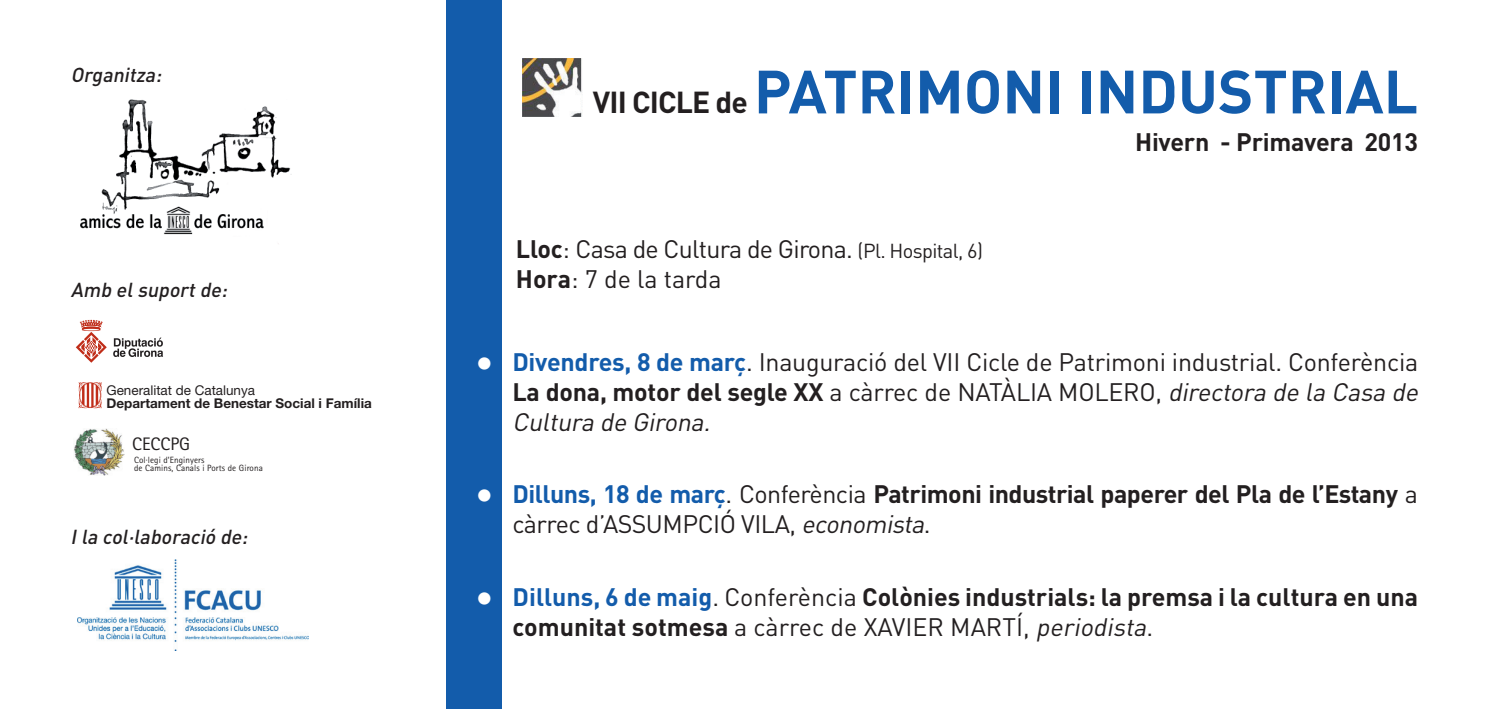
<style>
.page{position:relative;width:1489px;height:709px;background:#fff}
.page>*{position:absolute;margin:0;border:0;box-sizing:border-box;transform-origin:0 0}
.t1{font:700 60px "DIN";color:#135cab}
.t2{font:700 25px/30px "DIN";letter-spacing:-.01em;color:#231f20}
.t3{font:25px/30px "DIN";letter-spacing:-.01em;color:#231f20}
.t4{font:25px/30px "DIN";letter-spacing:-.03em;color:#231f20}
.t5{font:italic 25px "DIN";color:#231f20}
.t6{font:italic 500 20px "DIN";color:#231f20}
.t7{font:18px "Rotis Sans Serif";color:#231f20}
.t8{font:700 13.5px "Helvetica Neue";color:#231f20}
.t9{font:13.5px "Helvetica Neue";color:#231f20}
.t10{font:9px/8.8px "Rotis Sans Serif";letter-spacing:.01em;color:#231f20}
.s1{font-size:30px;color:#231f20}
.s2{font-weight:700}
.s3{font-size:20px}
.s4{font-size:37.5px;color:#fff}
.s5{font-weight:700;color:#135cab}
.s6{font-style:italic}
.s7{font-weight:400;font-size:37.5px;color:#fff}
.s8{color:#135cab}
.s9{font-weight:400}
.s10{font-style:normal}
.s11{font-weight:400;font-style:italic}
</style>
<div class="page">
<div style="left:446px;top:0;width:56px;height:709px;background:#135cab"></div>
<img style="left:74px;top:428px;width:50px;height:48px">
<img style="left:80px;top:99px;width:212px;height:145px">
<img style="left:523px;top:59px;width:59px;height:57px">
<svg style="left:113px;top:337px;width:50px;height:20px"></svg>
<svg style="left:76px;top:320px;width:31px;height:43px"></svg>
<img style="left:78px;top:382px;width:24px;height:27px">
<img style="left:77px;top:559px;width:232px;height:91px">
<p class="t6" style="left:71px;top:61px;width:96px">Organitza:</p>
<p class="t6" style="left:71px;top:277px;width:162px">Amb elsuportde:</p>
<p class="t9" style="left:106px;top:381px;width:150px">Generalitat de Catalunya</p>
<p class="t8" style="left:106px;top:395px;width:267px">Departament de Benestar Social i Família</p>
<p class="t7" style="left:132px;top:433px;width:59px">CECCPG</p>
<p class="t10" style="left:134px;top:455px;width:130px">Col·legi d’Enginyers<br>de Camins, Canals i Ports de Girona</p>
<p class="t6" style="left:71px;top:524px;width:183px">Ila col·laboració de:</p>
<h1 class="t1" style="left:593px;top:52px;width:826px"><span class="s1">VII CICLE de</span> PATRIMONI INDUSTRIAL</h1>
<p class="t2" style="left:1135px;top:126px;width:284px">Hivern - Primavera 2013</p>
<p class="t4" style="left:516px;top:234px;width:468px"><span class="s2">Lloc</span>: Casa de Cultura de Girona. <span class="s3">(Pl. Hospital, 6)<br></span><span class="s2">Hora</span>: 7 de la tarda</p>
<p class="t3" style="left:512px;top:346px;width:912px;text-indent:-38px"><span class="s4">•</span> <span class="s5">Divendres, 8 de març</span>. Inauguració del VII Cicle de Patrimoni industrial. Conferència<br><span class="s2">La dona, motor del segle XX</span> a càrrec de Natàlia Molero, <span class="s6">directoradelaCasade<br>Cultura de Girona.</span></p>
<p class="t2" style="left:512px;top:478px;width:907px;text-indent:-38px"><span class="s7">•</span> <span class="s8">Dilluns, 18 de març</span><span class="s9">. Conferència</span> Patrimoni industrial paperer del Pla de l’Estany <span class="s9">a càrrec d’Assumpci</span></p>
<p class="t5" style="left:719px;top:509px;width:212px"><span class="s10">ó V i la ,</span> economista<span class="s10">.</span></p>
<p class="t2" style="left:512px;top:581px;width:906px;text-indent:-38px"><span class="s7">•</span> <span class="s8">Dilluns, 6 de maig</span><span class="s9">. Conferència</span> Colònies industrials: la premsa i la cultura en una comunitat sotmesa <span class="s9">a càrrec de Xavi er Martí,</span> <span class="s11">periodista</span><span class="s9">.</span></p>
</div>
